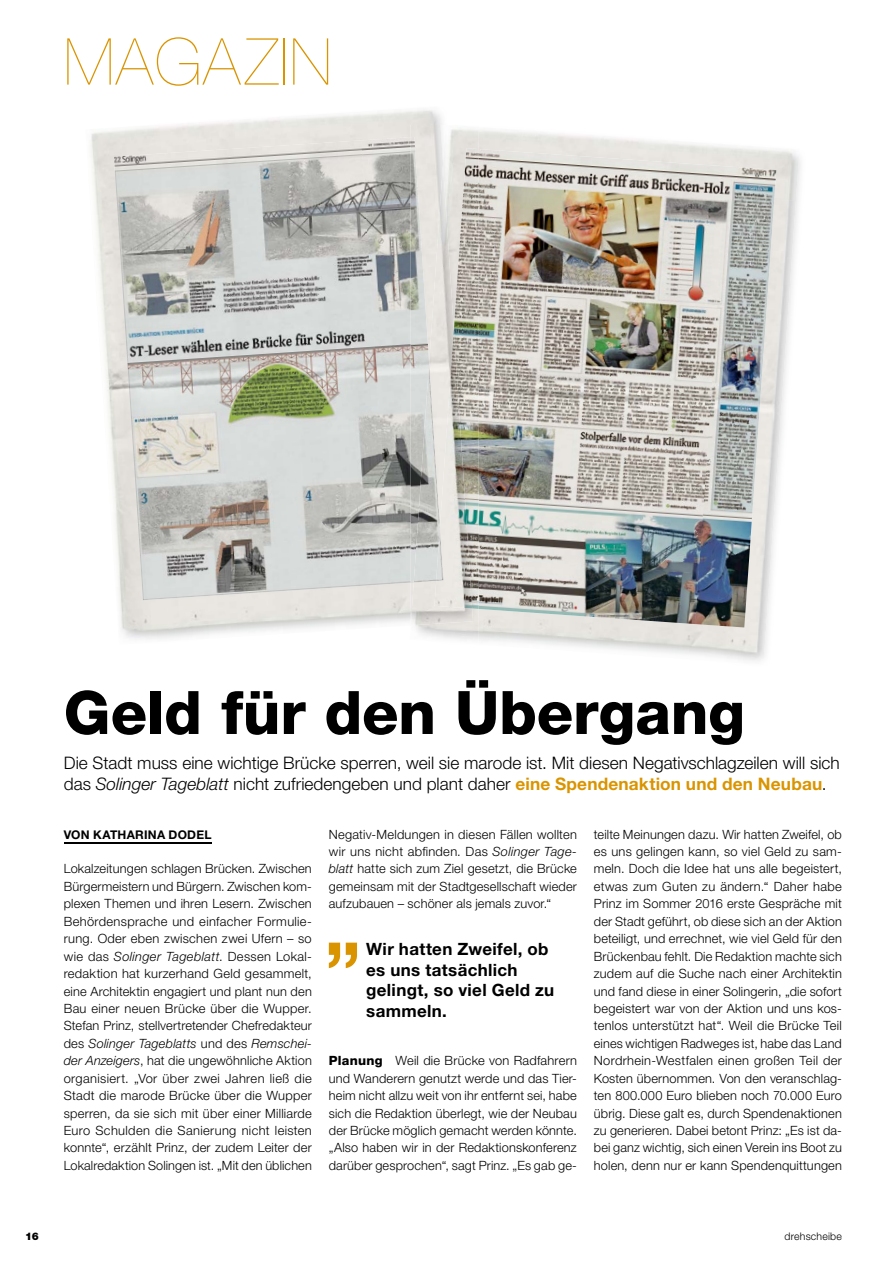
<style>
.page{position:relative;width:893px;height:1263px;background:#fff}
.page>*{position:absolute;margin:0;border:0;box-sizing:border-box;transform-origin:0 0}
.t1{font:700 79.35px "Helvetica Neue LT Std";color:#da9400}
.t2{font:200 64.8px "Helvetica Neue LT Std";letter-spacing:.025em;color:#da9400}
.t3{font:800 60px "Helvetica Neue LT Std";letter-spacing:-.005em;color:#000}
.t4{font:300 17.25px/21px "Helvetica Neue LT Std";color:#000}
.t5{font:700 16.95px/20.5px "Helvetica Neue LT Std";letter-spacing:.02em;color:#000}
.t6{font:300 12.75px/17.4px "Helvetica Neue LT Std";letter-spacing:.01em;color:#000;text-align:justify}
.t7{font:700 12px "Helvetica Neue LT Std";letter-spacing:.02em;color:#000}
.t8{font:300 10.5px "Helvetica Neue LT Std";letter-spacing:.02em;color:#000}
.t9{font:900 10.5px "Helvetica Neue LT Std";color:#000}
.s1{font-style:italic}
.s2{font-weight:700;color:#da9400}
.s3{font-weight:800}
</style>
<div class="page">
<hr style="left:64px;top:842px;width:148px;height:1px;background:#000">
<img style="left:479px;top:129px;width:320px;height:72px">
<img style="left:713px;top:199px;width:83px;height:462px">
<img style="left:479px;top:149px;width:248px;height:204px">
<img style="left:695px;top:166px;width:81px;height:461px">
<img style="left:479px;top:353px;width:234px;height:220px">
<img style="left:479px;top:558px;width:220px;height:66px">
<img style="left:443px;top:128px;width:36px;height:36px">
<img style="left:454px;top:148px;width:25px;height:461px">
<img style="left:90px;top:109px;width:350px;height:70px">
<img style="left:93px;top:179px;width:74px;height:460px">
<img style="left:411px;top:125px;width:32px;height:39px">
<img style="left:411px;top:164px;width:62px;height:461px">
<img style="left:434px;top:329px;width:38px;height:279px">
<img style="left:114px;top:140px;width:247px;height:214px">
<img style="left:361px;top:137px;width:68px;height:447px">
<img style="left:127px;top:337px;width:260px;height:214px">
<img style="left:140px;top:534px;width:251px;height:66px">
<img style="left:414px;top:363px;width:26px;height:219px">
<img style="left:436px;top:527px;width:7px;height:54px">
<h2 class="t2" style="left:64px;top:24px;width:269px">MAGAZIN</h2>
<h3 class="t3" style="left:64px;top:677px;width:683px">Geld für den Übergang</h3>
<h3 class="t4" style="left:64px;top:752px;width:777px">Die Stadt muss eine wichtige Brücke sperren, weil sie marode ist. Mit diesen Negativschlagzeilen will sich das <span class="s1">Solinger Tageblatt</span> nicht zufriedengeben und plant daher <span class="s2">eine Spendenaktion und den Neubau</span>.</h3>
<p class="t7" style="left:64px;top:827px;width:149px">VON KATHARINA DODEL</p>
<p class="t6" style="left:64px;top:860px;width:250px">Lokalzeitungen schlagen Brücken. Zwischen Bürgermeistern und Bürgern. Zwischen kom&shy;plexen Themen und ihren Lesern. Zwischen Behördensprache und einfacher Formulie&shy;rung. Oder eben zwischen zwei Ufern – so wie das <span class="s1">Solinger Tageblatt</span>. Dessen Lokal&shy;redaktion hat kurzerhand Geld gesammelt, eine Architektin engagiert und plant nun den Bau einer neuen Brücke über die Wupper.<br>Stefan Prinz, stellvertretender Chefredakteur des <span class="s1">Solinger Tageblatts</span> und des <span class="s1">Remschei&shy;der Anzeigers</span>, hat die ungewöhnliche Aktion organisiert. „Vor über zwei Jahren ließ die Stadt die marode Brücke über die Wupper sperren, da sie sich mit über einer Milliarde Euro Schulden die Sanierung nicht leisten konnte“, erzählt Prinz, der zudem Leiter der Lokalredaktion Solingen ist. „Mit den üblichen</p>
<p class="t6" style="left:329px;top:825px;width:250px">Negativ-Meldungen in diesen Fällen wollten wir uns nicht abfinden. Das <span class="s1">Solinger Tage&shy;blatt</span> hatte sich zum Ziel gesetzt, die Brücke gemeinsam mit der Stadtgesellschaft wieder aufzubauen – schöner als jemals zuvor.“</p>
<h1 class="t1" style="left:325px;top:877px;width:38px">„</h1>
<h3 class="t5" style="left:366px;top:938px;width:189px">Wir hatten Zweifel, ob es uns tatsächlich gelingt, so viel Geld zu sammeln.</h3>
<p class="t6" style="left:329px;top:1052px;width:250px"><span class="s3">Planung</span> Weil die Brücke von Radfahrern und Wanderern genutzt werde und das Tier&shy;heim nicht allzu weit von ihr entfernt sei, habe sich die Redaktion überlegt, wie der Neubau der Brücke möglich gemacht werden könnte. „Also haben wir in der Redaktionskonferenz darüber gesprochen“, sagt Prinz. „Es gab ge-</p>
<p class="t6" style="left:594px;top:825px;width:250px">teilte Meinungen dazu. Wir hatten Zweifel, ob es uns gelingen kann, so viel Geld zu sam&shy;meln. Doch die Idee hat uns alle begeistert, etwas zum Guten zu ändern.“ Daher habe Prinz im Sommer 2016 erste Gespräche mit der Stadt geführt, ob diese sich an der Aktion beteiligt, und errechnet, wie viel Geld für den Brückenbau fehlt. Die Redaktion machte sich zudem auf die Suche nach einer Architektin und fand diese in einer Solingerin, „die sofort begeistert war von der Aktion und uns kos&shy;tenlos unterstützt hat“. Weil die Brücke Teil eines wichtigen Radweges ist, habe das Land Nordrhein-Westfalen einen großen Teil der Kosten übernommen. Von den veranschlag&shy;ten 800.000 Euro blieben noch 70.000 Euro übrig. Diese galt es, durch Spendenaktionen zu generieren. Dabei betont Prinz: „Es ist da&shy;bei ganz wichtig, sich einen Verein ins Boot zu holen, denn nur er kann Spendenquittungen</p>
<p class="t9" style="left:25px;top:1230px;width:15px">16</p>
<p class="t8" style="left:784px;top:1229px;width:59px">drehscheibe</p>
</div>
